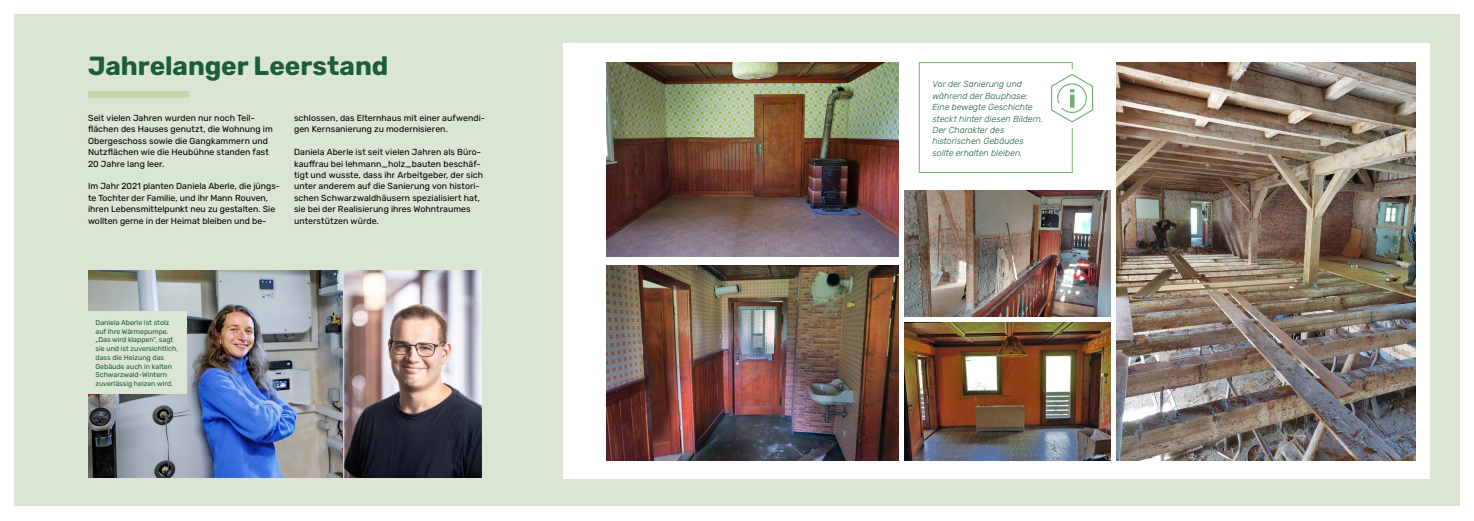
<style>
.page{position:relative;width:1474px;height:521px;background:#fff}
.page>*{position:absolute;margin:0;border:0;box-sizing:border-box;transform-origin:0 0}
.t1{font:700 26.25px "Rubik";letter-spacing:-.005em;color:#1c5e37}
.t2{font:8.75px/11.4px "Rubik";letter-spacing:.005em;color:#000}
.t3{font:italic 300 8.75px/11.4px "Rubik";letter-spacing:.005em;color:#1c5e37}
.t4{font:7px/8.8px "Rubik";color:#1c5e37}
</style>
<div class="page">
<div style="left:737px;top:15px;width:721px;height:491px;background:#dae5d4"></div>
<div style="left:15px;top:15px;width:722px;height:491px;background:#dae5d4"></div>
<div style="left:563px;top:43px;width:866px;height:436px;background:#fff"></div>
<img style="left:1116px;top:62px;width:299px;height:398px">
<img style="left:904px;top:191px;width:206px;height:125px">
<img style="left:904px;top:322px;width:206px;height:138px">
<img style="left:89px;top:271px;width:392px;height:206px">
<hr style="left:343px;top:267px;width:1px;height:214px;background:#dae5d4">
<div style="left:88px;top:91px;width:100px;height:6px;background:#c4d8ab"></div>
<img style="left:606px;top:62px;width:292px;height:194px">
<img style="left:606px;top:266px;width:292px;height:194px">
<div style="left:88px;top:311px;width:98px;height:83px;background:#dae5d4"></div>
<div style="left:918px;top:62px;width:154px;height:111px;border:1px solid #7eb370"></div>
<div style="left:1046px;top:69px;width:51px;height:58px;background:#fff"></div>
<svg style="left:1051px;top:74px;width:42px;height:49px"></svg>
<h1 class="t1" style="left:88px;top:51px;width:302px">Jahrelanger Leerstand</h1>
<p class="t2" style="left:88px;top:113px;width:186px">Seit vielen Jahren wurden nur noch Teil&shy;flächen des Hauses genutzt, die Wohnung im Obergeschoss sowie die Gangkammern und Nutzflächen wie die Heubühne standen fast 20 Jahre lang leer.</p>
<p class="t2" style="left:88px;top:181px;width:193px">Im Jahr 2021 planten Daniela Aberle, die jüngs&shy;te Tochter der Familie, und ihr Mann Rouven, ihren Lebensmittelpunkt neu zu gestalten. Sie wollten gerne in der Heimat bleiben und be-</p>
<p class="t2" style="left:294px;top:113px;width:192px">schlossen, das Elternhaus mit einer aufwendi&shy;gen Kernsanierung zu modernisieren.</p>
<p class="t2" style="left:294px;top:147px;width:190px">Daniela Aberle ist seit vielen Jahren als Büro&shy;kauffrau bei lehmann_holz_bauten beschäf&shy;tigt und wusste, dass ihr Arbeitgeber, der sich unter anderem auf die Sanierung von histori&shy;schen Schwarzwaldhäusern spezialisiert hat, sie bei der Realisierung ihres Wohntraumes unterstützen würde.</p>
<p class="t4" style="left:95px;top:318px;width:84px">Daniela Aberle ist stolz auf ihre Wärmepumpe. „Das wird klappen“, sagt sie und ist zuversichtlich, dass die Heizung das<br>Gebäude auch in kalten<br>Schwarzwald-Wintern zuverlässig heizen wird.</p>
<p class="t3" style="left:932px;top:79px;width:112px">Vor der Sanierung und während der Bauphase:<br>Eine bewegte Geschichte steckt hinter diesen Bildern.<br>Der Charakter des historischen Gebäudes sollte erhalten bleiben.</p>
</div>
